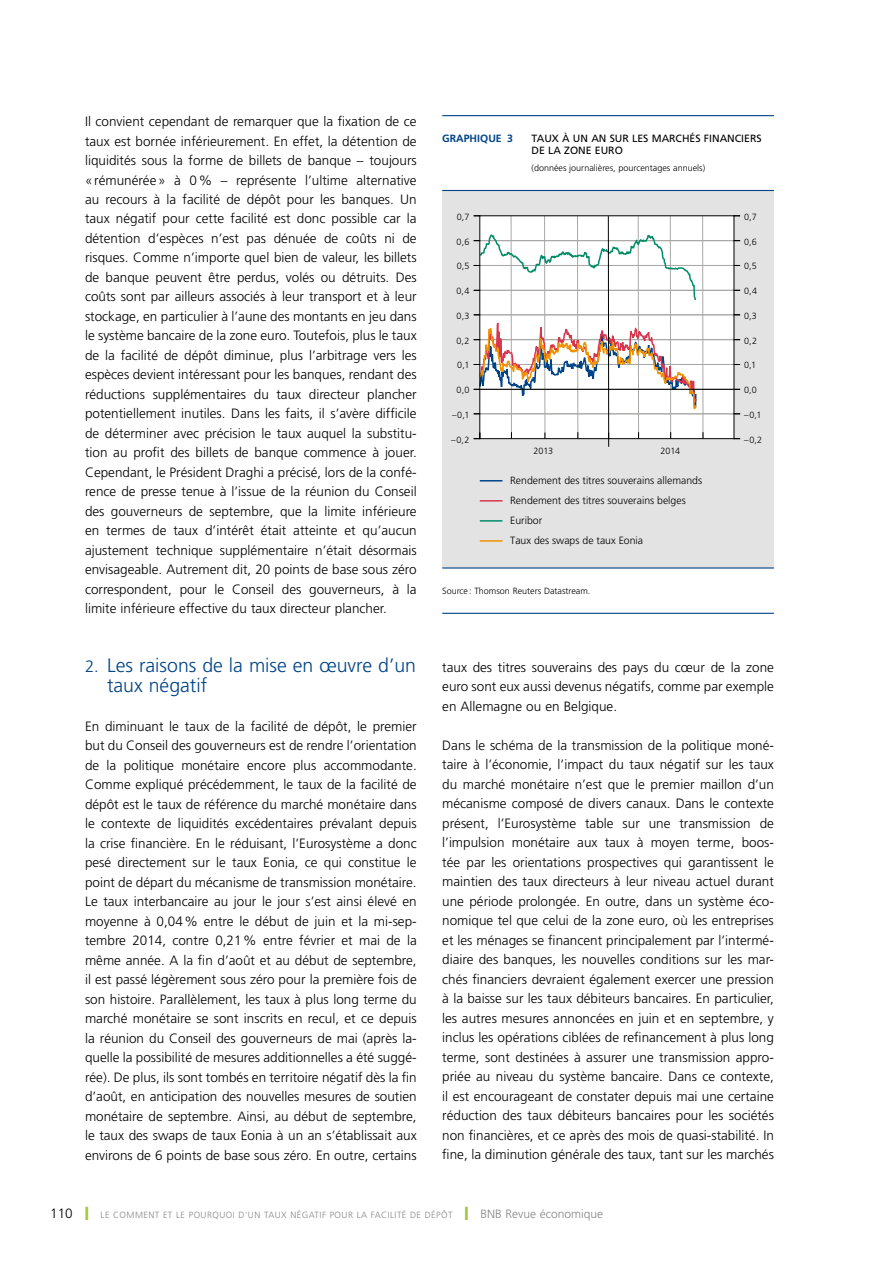
<style>
.page{position:relative;width:893px;height:1263px;background:#fff}
.page>*{position:absolute;margin:0;border:0;box-sizing:border-box;transform-origin:0 0}
.t1{font:300 19.5px/19.5px "Frutiger LT";color:#048}
.t2{font:300 13.5px/19.5px "Frutiger LT";color:#000;text-align:justify}
.t3{font:300 12px "Frutiger LT";color:#878787}
.t4{font:300 10.5px/19.8px "Frutiger LT";color:#000}
.t5{font:10.5px/12px "Frutiger LT";color:#000}
.t6{font:700 10.5px "Frutiger LT";color:#048}
.t7{font:300 9px "Frutiger LT";color:#000}
.t8{font:300 9px "Frutiger LT";letter-spacing:.05em;color:#878787}
.s1{font-size:16.5px}
.s2{font-size:13.5px;color:#000}
.s3{color:#a2c740}
</style>
<div class="page">
<div style="left:442px;top:190px;width:332px;height:378px;background:#e3e3e3"></div>
<hr style="left:442px;top:115px;width:332px;height:1px;background:#048">
<hr style="left:442px;top:190px;width:332px;height:1px;background:#048">
<hr style="left:442px;top:567px;width:332px;height:1px;background:#048">
<hr style="left:442px;top:613px;width:332px;height:1px;background:#048">
<div style="left:480px;top:216px;width:254px;height:223px;background:#fff"></div>
<hr style="left:638px;top:216px;width:1px;height:222px;background:#a8a8a7">
<hr style="left:577px;top:216px;width:1px;height:222px;background:#a8a8a7">
<hr style="left:670px;top:216px;width:1px;height:222px;background:#a8a8a7">
<hr style="left:511px;top:216px;width:1px;height:222px;background:#a8a8a7">
<hr style="left:544px;top:216px;width:1px;height:222px;background:#a8a8a7">
<hr style="left:480px;top:500px;width:22px;height:2px;background:#d8364d">
<svg style="left:480px;top:480px;width:22px;height:1px"></svg>
<hr style="left:480px;top:520px;width:22px;height:2px;background:#008d68">
<hr style="left:480px;top:540px;width:22px;height:2px;background:#f39200">
<hr style="left:480px;top:240px;width:254px;height:1px;background:#a8a8a7">
<hr style="left:480px;top:265px;width:254px;height:1px;background:#a8a8a7">
<hr style="left:480px;top:290px;width:254px;height:1px;background:#a8a8a7">
<hr style="left:480px;top:314px;width:254px;height:1px;background:#a8a8a7">
<hr style="left:480px;top:339px;width:254px;height:1px;background:#a8a8a7">
<hr style="left:480px;top:364px;width:254px;height:1px;background:#a8a8a7">
<hr style="left:480px;top:413px;width:254px;height:1px;background:#a8a8a7">
<svg style="left:474px;top:232px;width:223px;height:182px"></svg>
<hr style="left:702px;top:216px;width:1px;height:222px;background:#a8a8a7">
<hr style="left:480px;top:389px;width:254px;height:1px;background:#000">
<div style="left:479px;top:215px;width:255px;height:224px;border:1px solid #000"></div>
<hr style="left:608px;top:216px;width:1px;height:231px;background:#000">
<p class="t2" style="left:85px;top:112px;width:333px">Il convient cependant de remarquer que la fixation de ce taux est bornée inférieurement. En effet, la détention de liquidités sous la forme de billets de banque – toujours «rémunérée» à 0% – représente l’ultime alternative au recours à la facilité de dépôt pour les banques. U n taux négatif pour cette facilité est donc possible car la détention d’espèces n’est pas dénuée de coûts ni de risques. Comme n’importe quel bien de valeur, les billets de banque peuvent être perdus, volés ou détruits. Des coûts sont par ailleurs associés à leur transport et à leur stockage, en particulier à l’aune des montants en jeu dans le système bancaire de la zone euro. Toutefois, plus le taux de la facilité de dépôt diminue, plus l’arbitrage vers les espèces devient intéressant pour les banques, rendant des réductions supplémentaires du taux directeur plancher potentiellement inutiles. Dans les faits, il s’avère difficile de déterminer avec précision le taux auquel la substitu&shy;tion au profit des billets de banque commence à jouer.<br>Cependant, le Président Draghi a précisé, lors de la confé&shy;rence de presse tenue à l’issue de la réunion du Conseil des gouverneurs de septembre, que la limite inférieure en termes de taux d’intérêt était atteinte et qu’aucun ajustement technique supplémentaire n’était désormais envisageable. Autrement dit, 20 points de base sous zéro correspondent, pour le Conseil des gouverneurs, à la limite inférieure effective du taux directeur plancher.</p>
<h1 class="t1" style="left:107px;top:656px;width:311px;text-indent:-22px"><span class="s1">2.</span> Les raisons de la mise en œuvre d’un taux négatif</h1>
<p class="t2" style="left:85px;top:716px;width:333px">En diminuant le taux de la facilité de dépôt, le premier but du Conseil des gouverneurs est de rendre l’orientation de la politique monétaire encore plus accommodante.<br>Comme expliqué précédemment, le taux de la facilité de dépôt est le taux de référence du marché monétaire dans le contexte de liquidités excédentaires prévalant depuis la crise financière. En le réduisant, l’Eurosystème a donc pesé directement sur le taux Eonia, ce qui constitue le point de départ du mécanisme de transmission monétaire.<br>Le taux interbancaire au jour le jour s’est ainsi élevé en moyenne à 0,04% entre le début de juin et la mi-sep&shy;tembre 2014, contre 0,21% entre février et mai de la même année. A la fin d’août et au début de septembre, il est passé légèrement sous zéro pour la première fois de son histoire. Parallèlement, les taux à plus long terme du marché monétaire se sont inscrits en recul, et ce depuis la réunion du Conseil des gouverneurs de mai (après la&shy;quelle la possibilité de mesures additionnelles a été suggé&shy;rée). De plus, ils sont tombés en territoire négatif dès la fin d’août, en anticipation des nouvelles mesures de soutien monétaire de septembre. Ainsi, au début de septembre, le taux des swaps de taux Eonia à un an s’établissait aux environs de 6 points de base sous zéro. En outre, certains</p>
<p class="t6" style="left:442px;top:133px;width:72px">GRAPHIQUE 3</p>
<p class="t5" style="left:531px;top:133px;width:232px">TAUX À UN AN SUR LES MARCHÉS FINANCIERS<br>DE LA ZONE EURO</p>
<p class="t7" style="left:531px;top:163px;width:175px">(données journalières, pourcentages annuels)</p>
<p class="t7" style="left:457px;top:212px;width:14px">0,7</p>
<p class="t7" style="left:457px;top:236px;width:14px">0,6</p>
<p class="t7" style="left:457px;top:261px;width:14px">0,5</p>
<p class="t7" style="left:456px;top:286px;width:14px">0,4</p>
<p class="t7" style="left:457px;top:311px;width:14px">0,3</p>
<p class="t7" style="left:456px;top:335px;width:14px">0,2</p>
<p class="t7" style="left:457px;top:360px;width:14px">0,1</p>
<p class="t7" style="left:457px;top:385px;width:14px">0,0</p>
<p class="t7" style="left:452px;top:410px;width:19px">–0,1</p>
<p class="t7" style="left:451px;top:434px;width:20px">–0,2</p>
<p class="t7" style="left:534px;top:446px;width:21px">2013</p>
<p class="t7" style="left:661px;top:446px;width:21px">2014</p>
<p class="t4" style="left:510px;top:471px;width:193px">Rendement des titres souverains allemands<br>Rendement des titres souverains belges</p>
<p class="t4" style="left:510px;top:531px;width:135px">Taux des swaps de taux Eonia</p>
<p class="t4" style="left:510px;top:511px;width:34px">Euribor</p>
<p class="t7" style="left:442px;top:585px;width:150px">Source: Thomson Reuters Datastream.</p>
<p class="t7" style="left:744px;top:212px;width:14px">0,7</p>
<p class="t7" style="left:744px;top:236px;width:14px">0,6</p>
<p class="t7" style="left:744px;top:261px;width:14px">0,5</p>
<p class="t7" style="left:744px;top:286px;width:14px">0,4</p>
<p class="t7" style="left:744px;top:311px;width:14px">0,3</p>
<p class="t7" style="left:744px;top:335px;width:14px">0,2</p>
<p class="t7" style="left:744px;top:360px;width:14px">0,1</p>
<p class="t7" style="left:744px;top:385px;width:14px">0,0</p>
<p class="t7" style="left:744px;top:410px;width:19px">–0,1</p>
<p class="t7" style="left:744px;top:434px;width:20px">–0,2</p>
<p class="t2" style="left:442px;top:658px;width:333px">taux des titres souverains des pays du cœur de la zone euro sont eux aussi devenus négatifs, comme par exemple en Allemagne ou en Belgique.</p>
<p class="t2" style="left:442px;top:736px;width:333px">Dans le schéma de la transmission de la politique moné&shy;taire à l’économie, l’impact du taux négatif sur les taux du marché monétaire n’est que le premier maillon d’un mécanisme composé de divers canaux. Dans le contexte présent, l’Eurosystème table sur une transmission de l’impulsion monétaire aux taux à moyen terme, boos&shy;tée par les orientations prospectives qui garantissent le maintien des taux directeurs à leur niveau actuel durant une période prolongée. En outre, dans un système éco&shy;nomique tel que celui de la zone euro, où les entreprises et les ménages se financent principalement par l’intermé&shy;diaire des banques, les nouvelles conditions sur les mar&shy;chés financiers devraient également exercer une pression à la baisse sur les taux débiteurs bancaires. En particulier, les autres mesures annoncées en juin et en septembre, y inclus les opérations ciblées de refinancement à plus long terme, sont destinées à assurer une transmission appro&shy;priée au niveau du système bancaire. Dans ce contexte, il est encourageant de constater depuis mai une certaine réduction des taux débiteurs bancaires pour les sociétés non financières, et ce après des mois de quasi-stabilité. In fine, la diminution générale des taux, tant sur les marchés</p>
<p class="t8" style="left:50px;top:1210px;width:391px"><span class="s2">110</span> <span class="s3">❙</span> Le comment et le pourquoi d’un taux négatif pour la facilité de dépôt</p>
<p class="t3" style="left:465px;top:1207px;width:140px"><span class="s3">❙</span> BNB Revue économique</p>
</div>
